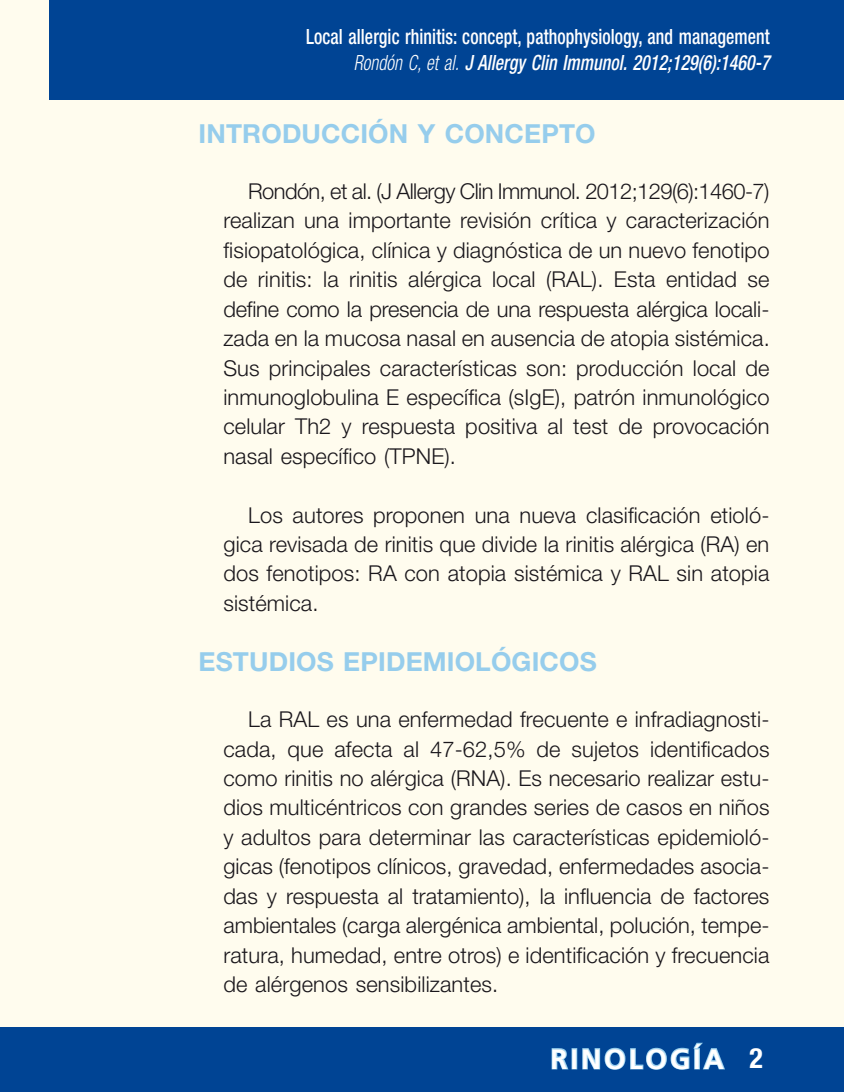
<style>
.page{position:relative;width:844px;height:1092px;background:#fff}
.page>*{position:absolute;margin:0;border:0;box-sizing:border-box;transform-origin:0 0}
.t1{font:700 28px "Frutiger LT Std";letter-spacing:.1em;color:#fff}
.t2{font:700 26.25px "Helvetica Neue LT Std";letter-spacing:.005em;color:#96cdec}
.t3{font:300 21.88px/29.4px "Helvetica Neue LT Std";letter-spacing:.005em;color:#1a171c;text-align:justify}
.t4{font:500 condensed 21px/26.2px "Helvetica Neue LT Std";letter-spacing:.005em;color:#fff;text-align:right;scale:.85 1}
.s1{font-weight:300;font-style:italic}
.s2{font-style:italic}
.s3{font-family:"Helvetica Neue LT Std";font-stretch:condensed}
</style>
<div class="page">
<div style="left:0;top:0;width:843px;height:1091px;background:#fffcee"></div>
<div style="left:0;top:1027px;width:843px;height:64px;background:#004494"></div>
<div style="left:50px;top:0;width:793px;height:99px;background:#004494"></div>
<svg style="left:551px;top:1048px;width:18px;height:22px"></svg>
<div style="left:571px;top:1047px;width:6px;height:22px;border:2px solid #96cdec"></div>
<svg style="left:582px;top:1042px;width:143px;height:28px"></svg>
<p class="t4" style="left:306px;top:23px;width:546px">Local allergic rhinitis: concept, pathophysiology, and management<br><span class="s1">Rondón C, et al.</span> <span class="s2">J Allergy Clin Immunol. 2012;129(6):1460-7</span></p>
<p class="t2" style="left:198px;top:117px;width:398px">INTRODUCCIÓN Y CONCEPTO</p>
<p class="t3" style="left:223px;top:176px;width:547px;text-indent:25px">Rondón, et al. (J Allergy Clin Immunol. 2012;129(6):1460-7) realizan una importante revisión crítica y caracterización fisiopatológica, clínica y diagnóstica de un nuevo fenotipo de rinitis: la rinitis alérgica local (RAL). Esta entidad se define como la presencia de una respuesta alérgica locali&shy;zada en la mucosa nasal en ausencia de atopia sistémica.<br>Sus principales características son: producción local de inmunoglobulina E específica (sIgE), patrón inmunológico celular Th2 y respuesta positiva al test de provocación nasal específico (TPNE).</p>
<p class="t3" style="left:223px;top:499px;width:547px;text-indent:25px">Los autores proponen una nueva clasificación etioló&shy;gica revisada de rinitis que divide la rinitis alérgica (RA) en dos fenotipos: RA con atopia sistémica y RAL sin atopia sistémica.</p>
<p class="t2" style="left:198px;top:645px;width:18px">EST</p>
<p class="t2" style="left:249px;top:645px;width:118px">UDIOS EPID</p>
<p class="t2" style="left:405px;top:645px;width:190px">EMIOLÓGICOS</p>
<p class="t3" style="left:223px;top:704px;width:547px;text-indent:25px">La RAL es una enfermedad frecuente e infradiagnosti&shy;cada, que afecta al 47-62,5% de sujetos identificados como rinitis no alérgica (RNA). Es necesario realizar estu&shy;dios multicéntricos con grandes series de casos en niños y adultos para determinar las características epidemioló&shy;gicas (fenotipos clínicos, gravedad, enfermedades asocia&shy;das y respuesta al tratamiento), la influencia de factores ambientales (carga alergénica ambiental, polución, tempe&shy;ratura, humedad, entre otros) e identificación y frecuencia de alérgenos sensibilizantes.</p>
<p class="t1" style="left:550px;top:1042px;width:214px">RINOLOGÍA <span class="s3">2</span></p>
</div>
